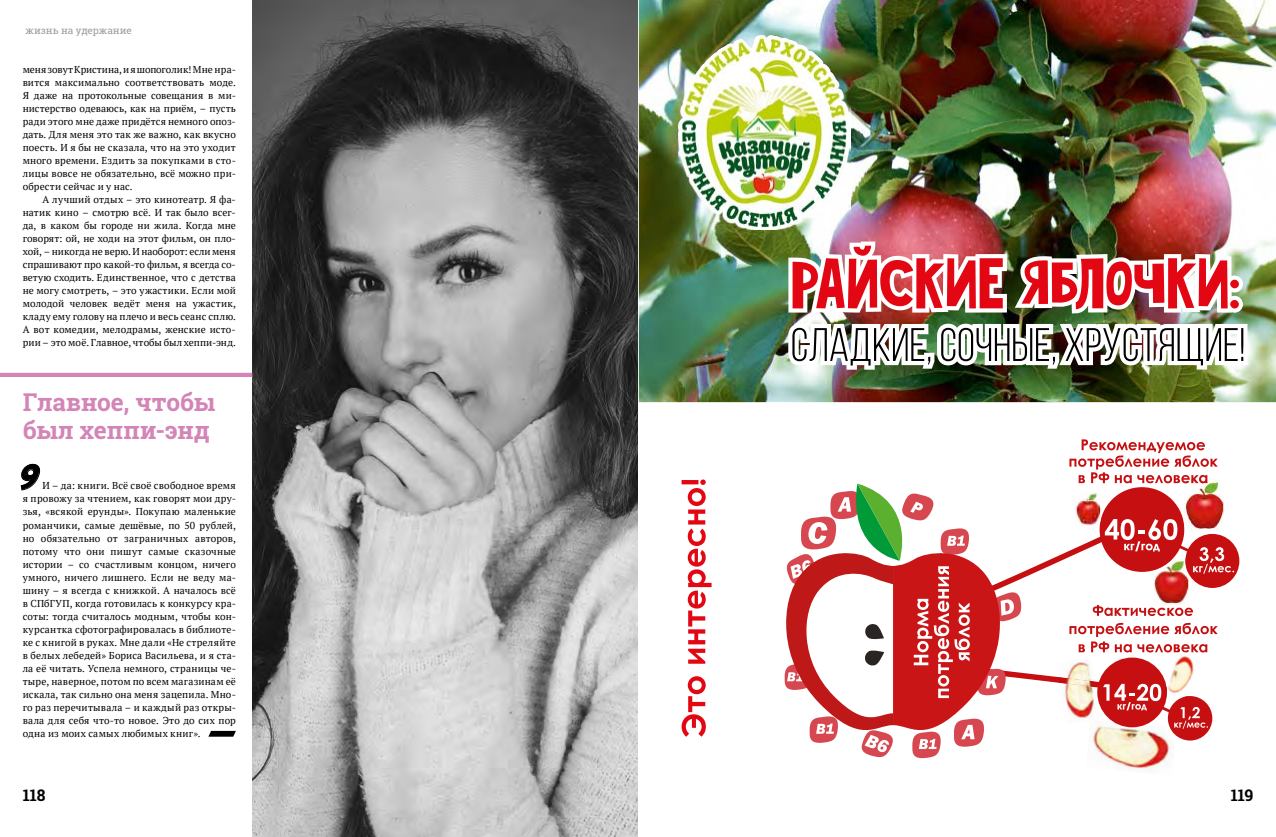
<style>
.page{position:relative;width:1276px;height:837px;background:#fff}
.page>*{position:absolute;margin:0;border:0;box-sizing:border-box;transform-origin:0 0}
.t1{font:italic 800 35px "Circe";color:#000}
.t2{font:700 24.5px/28px "Roboto Slab";letter-spacing:-.015em;color:#d385b7}
.t3{font:700 16px "Roboto Slab";letter-spacing:-.005em;color:#000}
.t4{font:10px/13px "PT Serif";letter-spacing:.015em;color:#000;text-align:justify}
.t5{font:10px "Roboto Slab";letter-spacing:-.005em;color:#9d9d9c}
</style>
<div class="page">
<img style="left:252px;top:0;width:386px;height:836px">
<svg style="left:0;top:372px;width:252px;height:5px"></svg>
<svg style="left:21px;top:464px;width:19px;height:26px"></svg>
<img style="left:639px;top:0;width:637px;height:402px">
<img style="left:788px;top:241px;width:459px;height:128px">
<img style="left:792px;top:245px;width:447px;height:64px">
<svg style="left:792px;top:328px;width:451px;height:37px"></svg>
<img style="left:1101px;top:757px;width:72px;height:15px">
<svg style="left:681px;top:479px;width:31px;height:258px"></svg>
<div style="left:1185px;top:533px;width:54px;height:54px;background:#c50f11;border-radius:50%"></div>
<svg style="left:784px;top:439px;width:450px;height:318px"></svg>
<img style="left:679px;top:35px;width:171px;height:195px">
<svg style="left:208px;top:730px;width:28px;height:6px"></svg>
<p class="t5" style="left:26px;top:24px;width:108px">жизнь на удержание</p>
<p class="t4" style="left:23px;top:63px;width:215px">меня зовут Кристина, и я шопоголик! Мне нра&shy;вится максимально соответствовать моде.<br>Я даже на протокольные совещания в ми&shy;нистерство одеваюсь, как на приём, – пусть ради этого мне даже придётся немного опоз&shy;дать. Для меня это так же важно, как вкусно поесть. И я бы не сказала, что на это уходит много времени. Ездить за покупками в сто&shy;лицы вовсе не обязательно, всё можно при&shy;обрести сейчас и у нас.</p>
<p class="t4" style="left:23px;top:193px;width:215px;text-indent:20px">А лучший отдых – это кинотеатр. Я фа&shy;натик кино – смотрю всё. И так было всег&shy;да, в каком бы городе ни жила. Когда мне говорят: ой, не ходи на этот фильм, он пло&shy;хой, – никогда не верю. И наоборот: если меня спрашивают про какой-то фильм, я всегда со&shy;ветую сходить. Единственное, что с детства не могу смотреть, – это ужастики. Если мой молодой человек ведёт меня на ужастик, кладу ему голову на плечо и весь сеанс сплю.<br>А вот комедии, мелодрамы, женские исто&shy;рии – это моё. Главное, чтобы был хеппи-энд.</p>
<h2 class="t2" style="left:23px;top:388px;width:194px">Главное, чтобы был хеппи-энд</h2>
<h1 class="t1" style="left:17px;top:453px;width:35px">9</h1>
<p class="t4" style="left:23px;top:479px;width:215px;text-indent:20px">И – да: книги. Всё своё свободное время я провожу за чтением, как говорят мои дру&shy;зья, «всякой ерунды». Покупаю маленькие романчики, самые дешёвые, по 50 рублей, но обязательно от заграничных авторов, потому что они пишут самые сказочные истории – со счастливым концом, ничего умного, ничего лишнего. Если не веду ма&shy;шину – я всегда с книжкой. А началось всё в СПбГУП, когда готовилась к конкурсу кра&shy;соты: тогда считалось модным, чтобы кон&shy;курсантка сфотографировалась в библиоте&shy;ке с книгой в руках. Мне дали «Не стреляйте в белых лебедей» Бориса Васильева, и я ста&shy;ла её читать. Успела немного, страницы че&shy;тыре, наверное, потом по всем магазинам её искала, так сильно она меня зацепила. Мно&shy;го раз перечитывала – и каждый раз откры&shy;вала для себя что-то новое. Это до сих пор одна из моих самых любимых книг».</p>
<h3 class="t3" style="left:23px;top:783px;width:24px">118</h3>
<h3 class="t3" style="left:1230px;top:783px;width:24px">119</h3>
</div>
